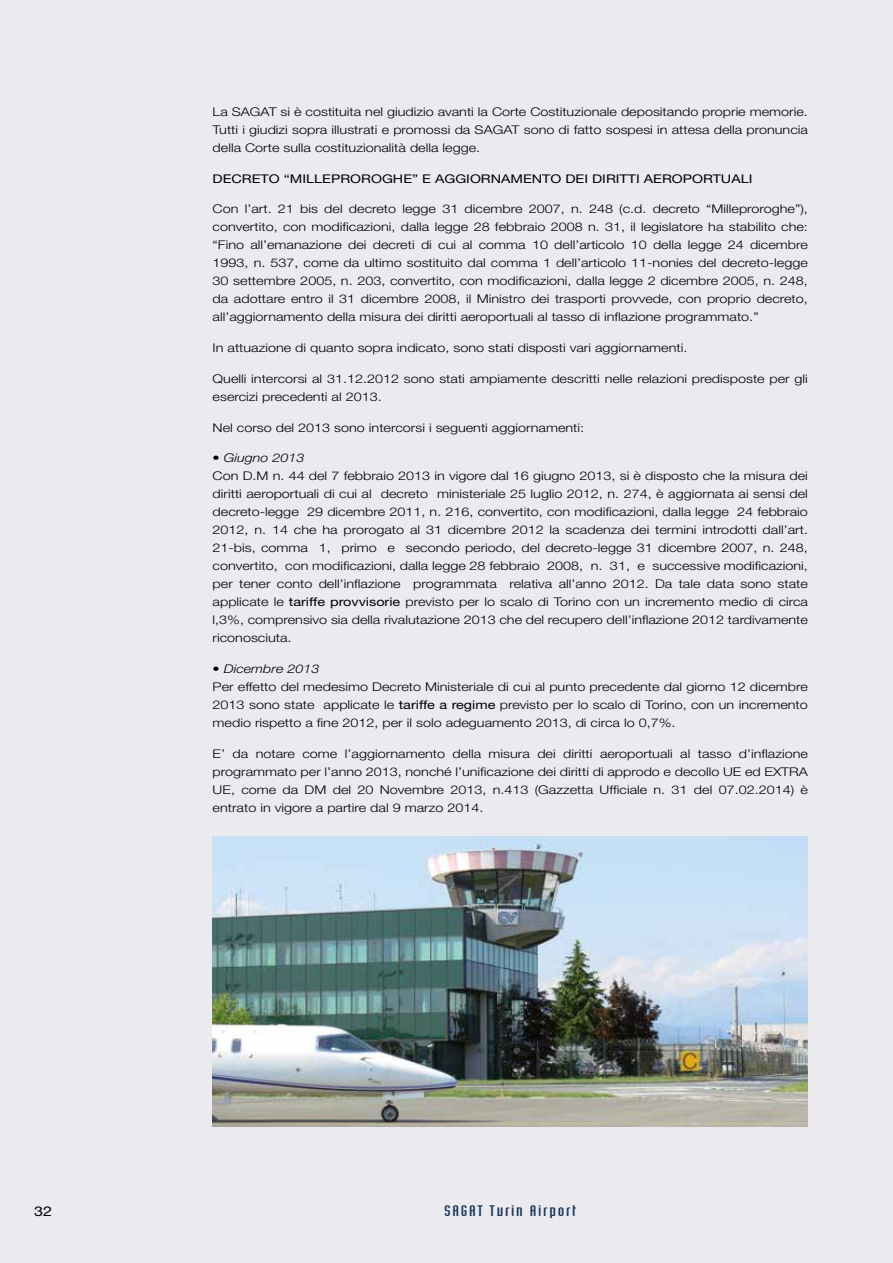
<style>
.page{position:relative;width:893px;height:1263px;background:#eaeaef}
.page>*{position:absolute;margin:0;border:0;box-sizing:border-box;transform-origin:0 0}
.t1{font:15px "Industria Solid";letter-spacing:.075em;color:#17365b;scale:1.5 1}
.t2{font:13.5px "Helvetica Neue";color:#000;scale:1.2 1}
.t3{font:300 12px/18px "Helvetica Neue";color:#000;text-align:justify;scale:1.2 1}
.t4{font:12px "Helvetica Neue";color:#000;scale:1.2 1}
.s1{font-style:italic}
.s2{font-weight:400}
</style>
<div class="page">
<img style="left:213px;top:837px;width:595px;height:290px">
<p class="t3" style="left:213px;top:102px;width:498px">La SAGAT si è costituita nel giudizio avanti la Corte Costituzionale depositando proprie memorie.<br>Tutti i giudizi sopra illustrati e promossi da SAGAT sono di fatto sospesi in attesa della pronuncia della Corte sulla costituzionalità della legge.</p>
<p class="t4" style="left:213px;top:171px;width:451px">DECRETO “MILLEPROROGHE” E AGGIORNAMENTO DEI DIRITTI AEROPORTUALI</p>
<p class="t3" style="left:213px;top:200px;width:498px">Con l’art. 21 bis del decreto legge 31 dicembre 2007, n. 248 (c.d. decreto “Milleproroghe”), convertito, con modificazioni, dalla legge 28 febbraio 2008 n. 31, il legislatore ha stabilito che: “Fino all’emanazione dei decreti di cui al comma 10 dell’articolo 10 della legge 24 dicembre 1993, n. 537, come da ultimo sostituito dal comma 1 dell’articolo 11-nonies del decreto-legge 30 settembre 2005, n. 203, convertito, con modificazioni, dalla legge 2 dicembre 2005, n. 248, da adottare entro il 31 dicembre 2008, il Ministro dei trasporti provvede, con proprio decreto, all’aggiornamento della misura dei diritti aeroportuali al tasso di inflazione programmato.”</p>
<p class="t3" style="left:213px;top:338px;width:397px">In attuazione di quanto sopra indicato, sono stati disposti vari aggiornamenti.</p>
<p class="t3" style="left:213px;top:369px;width:498px">Quelli intercorsi al 31.12.2012 sono stati ampiamente descritti nelle relazioni predisposte per gli esercizi precedenti al 2013.</p>
<p class="t3" style="left:213px;top:418px;width:311px">Nel corso del 2013 sono intercorsi i seguenti aggiornamenti:</p>
<p class="t3" style="left:213px;top:449px;width:498px;text-align:left"><span class="s1">• Giugno 2013<br></span>Con D.M n. 44 del 7 febbraio 2013 in vigore dal 16 giugno 2013, si è disposto che la misura dei diritti aeroportuali di cui al decreto ministeriale 25 luglio 2012, n. 274, è aggiornata ai sensi del decreto-legge 29 dicembre 2011, n. 216, convertito, con modificazioni, dalla legge 24 febbraio 2012, n. 14 che ha prorogato al 31 dicembre 2012 la scadenza dei termini introdotti dall’art.<br>21-bis, comma 1, primo e secondo periodo, del decreto-legge 31 dicembre 2007, n. 248, convertito, con modificazioni, dalla legge 28 febbraio 2008, n. 31, e successive modificazioni, per tener conto dell’inflazione programmata relativa all’anno 2012. Da tale data sono state applicate le <span class="s2">tariffe provvisorie</span> previsto per lo scalo di Torino con un incremento medio di circa l,3%, comprensivo sia della rivalutazione 2013 che del recupero dell’inflazione 2012 tardivamente riconosciuta.</p>
<p class="t3" style="left:213px;top:660px;width:498px;text-align:left"><span class="s1">• Dicembre 2013<br></span>Per effetto del medesimo Decreto Ministeriale di cui al punto precedente dal giorno 12 dicembre 2013 sono state applicate le <span class="s2">tariffe a regime</span> previsto per lo scalo di Torino, con un incremento medio rispetto a fine 2012, per il solo adeguamento 2013, di circa lo 0,7%.</p>
<p class="t3" style="left:213px;top:744px;width:498px">E’ da notare come l’aggiornamento della misura dei diritti aeroportuali al tasso d’inflazione programmato per l’anno 2013, nonché l’unificazione dei diritti di approdo e decollo UE ed EXTRA UE, come da DM del 20 Novembre 2013, n.413 (Gazzetta Ufficiale n. 31 del 07.02.2014) è entrato in vigore a partire dal 9 marzo 2014.</p>
<p class="t2" style="left:34px;top:1203px;width:17px">32</p>
<p class="t1" style="left:444px;top:1203px;width:90px">SAGAT Turin Airport</p>
</div>
